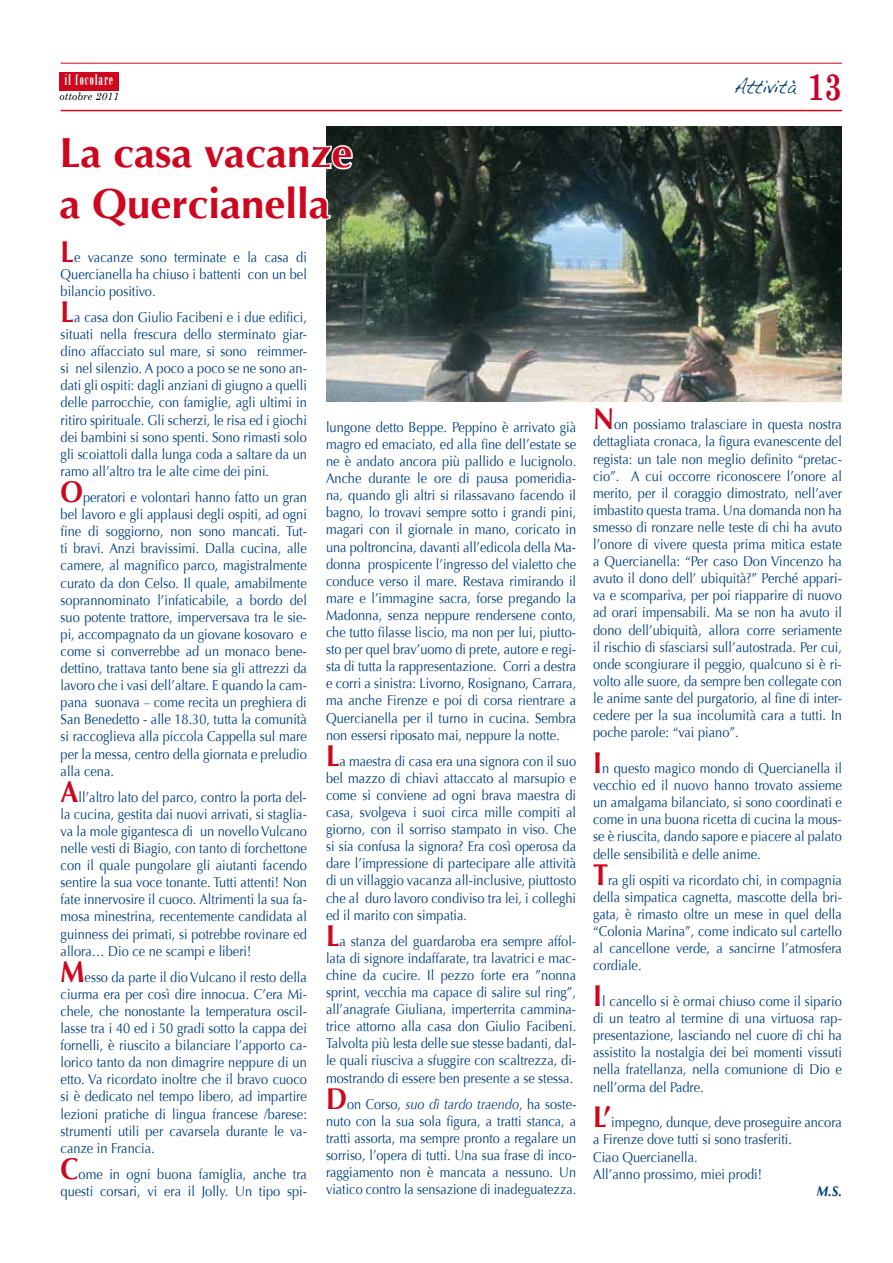
<style>
.page{position:relative;width:893px;height:1263px;background:#fff}
.page>*{position:absolute;margin:0;border:0;box-sizing:border-box;transform-origin:0 0}
.t1{font:700 42px/50.4px "Optima";color:#cd071e}
.t2{font:19.5px "Handwriting Dakota";color:#003f81;scale:.9 1}
.t3{font:15px "Onyx";letter-spacing:.08em;color:#fff}
.t4{font:14.25px/17.1px "Optima";color:#003f81;text-align:justify;scale:.9 1}
.t5{font:14.25px/17.1px "Optima";color:#003f81;text-align:justify;scale:.89 1}
.t6{font:italic 700 14.25px "Optima";color:#003f81;scale:.9 1}
.t7{font:italic 10.5px "Century Schoolbook";color:#000}
.s1{font-weight:700;font-size:30px;color:#cd071e}
.s2{font-style:italic}
.s3{font-family:"Century Schoolbook";font-weight:700;font-size:37.5px;color:#c7002d}
</style>
<div class="page">
<hr style="left:61px;top:110px;width:781px;height:1px;background:#cd071e">
<hr style="left:61px;top:63px;width:781px;height:1px;background:#cd071e">
<div style="left:60px;top:72px;width:59px;height:19px;background:#cd071e"></div>
<img style="left:326px;top:126px;width:516px;height:276px">
<svg style="left:326px;top:143px;width:29px;height:29px"></svg>
<svg style="left:326px;top:183px;width:6px;height:47px"></svg>
<p class="t3" style="left:65px;top:71px;width:50px">il focolare</p>
<p class="t7" style="left:60px;top:90px;width:61px">ottobre 2011</p>
<h1 class="t1" style="left:60px;top:128px;width:295px">La casa vacanze a Quercianella</h1>
<p class="t4" style="left:61px;top:248px;width:275px"><span class="s1">L</span>e vacanze sono terminate e la casa di Quercianella ha chiuso i battenti con un bel bilancio positivo.</p>
<p class="t4" style="left:61px;top:309px;width:275px"><span class="s1">L</span>a casa don Giulio Facibeni e i due edifici, situati nella frescura dello sterminato giar&shy;dino affacciato sul mare, si sono reimmer&shy;si nel silenzio. A poco a poco se ne sono an&shy;dati gli ospiti: dagli anziani di giugno a quelli delle parrocchie, con famiglie, agli ultimi in ritiro spirituale. Gli scherzi, le risa ed i giochi dei bambini si sono spenti. Sono rimasti solo gli scoiattoli dalla lunga coda a saltare da un ramo all’altro tra le alte cime dei pini.</p>
<p class="t4" style="left:61px;top:489px;width:275px"><span class="s1">O</span>peratori e volontari hanno fatto un gran bel lavoro e gli applausi degli ospiti, ad ogni fine di soggiorno, non sono mancati. Tut&shy;ti bravi. Anzi bravissimi. Dalla cucina, alle camere, al magnifico parco, magistralmente curato da don Celso. Il quale, amabilmente soprannominato l’infaticabile, a bordo del suo potente trattore, imperversava tra le sie&shy;pi, accompagnato da un giovane kosovaro e come si converrebbe ad un monaco bene&shy;dettino, trattava tanto bene sia gli attrezzi da lavoro che i vasi dell’altare. E quando la cam&shy;pana suonava – come recita un preghiera di San Benedetto - alle 18.30, tutta la comunità si raccoglieva alla piccola Cappella sul mare per la messa, centro della giornata e preludio alla cena.</p>
<p class="t4" style="left:61px;top:788px;width:275px"><span class="s1">A</span>ll’altro lato del parco, contro la porta del&shy;la cucina, gestita dai nuovi arrivati, si staglia&shy;va la mole gigantesca di un novello Vulcano nelle vesti di Biagio, con tanto di forchettone con il quale pungolare gli aiutanti facendo sentire la sua voce tonante. Tutti attenti! Non fate innervosire il cuoco. Altrimenti la sua fa&shy;mosa minestrina, recentemente candidata al guinness dei primati, si potrebbe rovinare ed allora… Dio ce ne scampi e liberi!</p>
<p class="t4" style="left:61px;top:968px;width:275px"><span class="s1">M</span>esso da parte il dio Vulcano il resto della ciurma era per così dire innocua. C’era Mi&shy;chele, che nonostante la temperatura oscil&shy;lasse tra i 40 ed i 50 gradi sotto la cappa dei fornelli, è riuscito a bilanciare l’apporto ca&shy;lorico tanto da non dimagrire neppure di un etto. Va ricordato inoltre che il bravo cuoco si è dedicato nel tempo libero, ad impartire lezioni pratiche di lingua francese /barese: strumenti utili per cavarsela durante le va&shy;canze in Francia.</p>
<p class="t4" style="left:61px;top:1166px;width:275px"><span class="s1">C</span>ome in ogni buona famiglia, anche tra questi corsari, vi era il Jolly. Un tipo spi-</p>
<p class="t4" style="left:326px;top:419px;width:279px">lungone detto Beppe. Peppino è arrivato già magro ed emaciato, ed alla fine dell’estate se ne è andato ancora più pallido e lucignolo.<br>Anche durante le ore di pausa pomeridia&shy;na, quando gli altri si rilassavano facendo il bagno, lo trovavi sempre sotto i grandi pini, magari con il giornale in mano, coricato in una poltroncina, davanti all’edicola della Ma&shy;donna prospicente l’ingresso del vialetto che conduce verso il mare. Restava rimirando il mare e l’immagine sacra, forse pregando la Madonna, senza neppure rendersene conto, che tutto filasse liscio, ma non per lui, piutto&shy;sto per quel brav’uomo di prete, autore e regi&shy;sta di tutta la rappresentazione. Corri a destra e corri a sinistra: Livorno, Rosignano, Carrara, ma anche Firenze e poi di corsa rientrare a Quercianella per il turno in cucina. Sembra non essersi riposato mai, neppure la notte.</p>
<p class="t4" style="left:326px;top:752px;width:279px"><span class="s1">L</span>a maestra di casa era una signora con il suo bel mazzo di chiavi attaccato al marsupio e come si conviene ad ogni brava maestra di casa, svolgeva i suoi circa mille compiti al giorno, con il sorriso stampato in viso. Che si sia confusa la signora? Era così operosa da dare l’impressione di partecipare alle attività di un villaggio vacanza all-inclusive, piuttosto che al duro lavoro condiviso tra lei, i colleghi ed il marito con simpatia.</p>
<p class="t4" style="left:326px;top:932px;width:279px"><span class="s1">L</span>a stanza del guardaroba era sempre affol&shy;lata di signore indaffarate, tra lavatrici e mac&shy;chine da cucire. Il pezzo forte era ”nonna sprint, vecchia ma capace di salire sul ring”, all’anagrafe Giuliana, imperterrita cammina&shy;trice attorno alla casa don Giulio Facibeni.<br>Talvolta più lesta delle sue stesse badanti, dal&shy;le quali riusciva a sfuggire con scaltrezza, di&shy;mostrando di essere ben presente a se stessa.</p>
<p class="t5" style="left:326px;top:1095px;width:283px"><span class="s1">D</span>on Corso, <span class="s2">suo dì tardo traendo</span>, ha soste&shy;nuto con la sua sola figura, a tratti stanca, a tratti assorta, ma sempre pronto a regalare un sorriso, l’opera di tutti. Una sua frase di inco&shy;raggiamento non è mancata a nessuno. Un viatico contro la sensazione di inadeguatezza.</p>
<h2 class="t2" style="left:734px;top:75px;width:121px">Attività <span class="s3">13</span></h2>
<p class="t4" style="left:593px;top:416px;width:278px"><span class="s1">N</span>on possiamo tralasciare in questa nostra dettagliata cronaca, la figura evanescente del regista: un tale non meglio definito “pretac&shy;cio”. A cui occorre riconoscere l’onore al merito, per il coraggio dimostrato, nell’aver imbastito questa trama. Una domanda non ha smesso di ronzare nelle teste di chi ha avuto l’onore di vivere questa prima mitica estate a Quercianella: “Per caso Don Vincenzo ha avuto il dono dell’ ubiquità?” Perché appari&shy;va e scompariva, per poi riapparire di nuovo ad orari impensabili. Ma se non ha avuto il dono dell’ubiquità, allora corre seriamente il rischio di sfasciarsi sull’autostrada. Per cui, onde scongiurare il peggio, qualcuno si è ri&shy;volto alle suore, da sempre ben collegate con le anime sante del purgatorio, al fine di inter&shy;cedere per la sua incolumità cara a tutti. In poche parole: “vai piano”.</p>
<p class="t4" style="left:593px;top:760px;width:278px"><span class="s1">I</span>n questo magico mondo di Quercianella il vecchio ed il nuovo hanno trovato assieme un amalgama bilanciato, si sono coordinati e come in una buona ricetta di cucina la mous&shy;se è riuscita, dando sapore e piacere al palato delle sensibilità e delle anime.</p>
<p class="t4" style="left:593px;top:871px;width:278px"><span class="s1">T</span>ra gli ospiti va ricordato chi, in compagnia della simpatica cagnetta, mascotte della bri&shy;gata, è rimasto oltre un mese in quel della “Colonia Marina”, come indicato sul cartello al cancellone verde, a sancirne l’atmosfera cordiale.</p>
<p class="t4" style="left:593px;top:993px;width:278px"><span class="s1">I</span>l cancello si è ormai chiuso come il sipario di un teatro al termine di una virtuosa rap&shy;presentazione, lasciando nel cuore di chi ha assistito la nostalgia dei bei momenti vissuti nella fratellanza, nella comunione di Dio e nell’orma del Padre.</p>
<p class="t4" style="left:593px;top:1114px;width:278px;text-align:left"><span class="s1">L’</span>impegno, dunque, deve proseguire ancora a Firenze dove tutti si sono trasferiti.<br>Ciao Quercianella.<br>All’anno prossimo, miei prodi!</p>
<p class="t6" style="left:817px;top:1182px;width:29px">M.S.</p>
</div>
